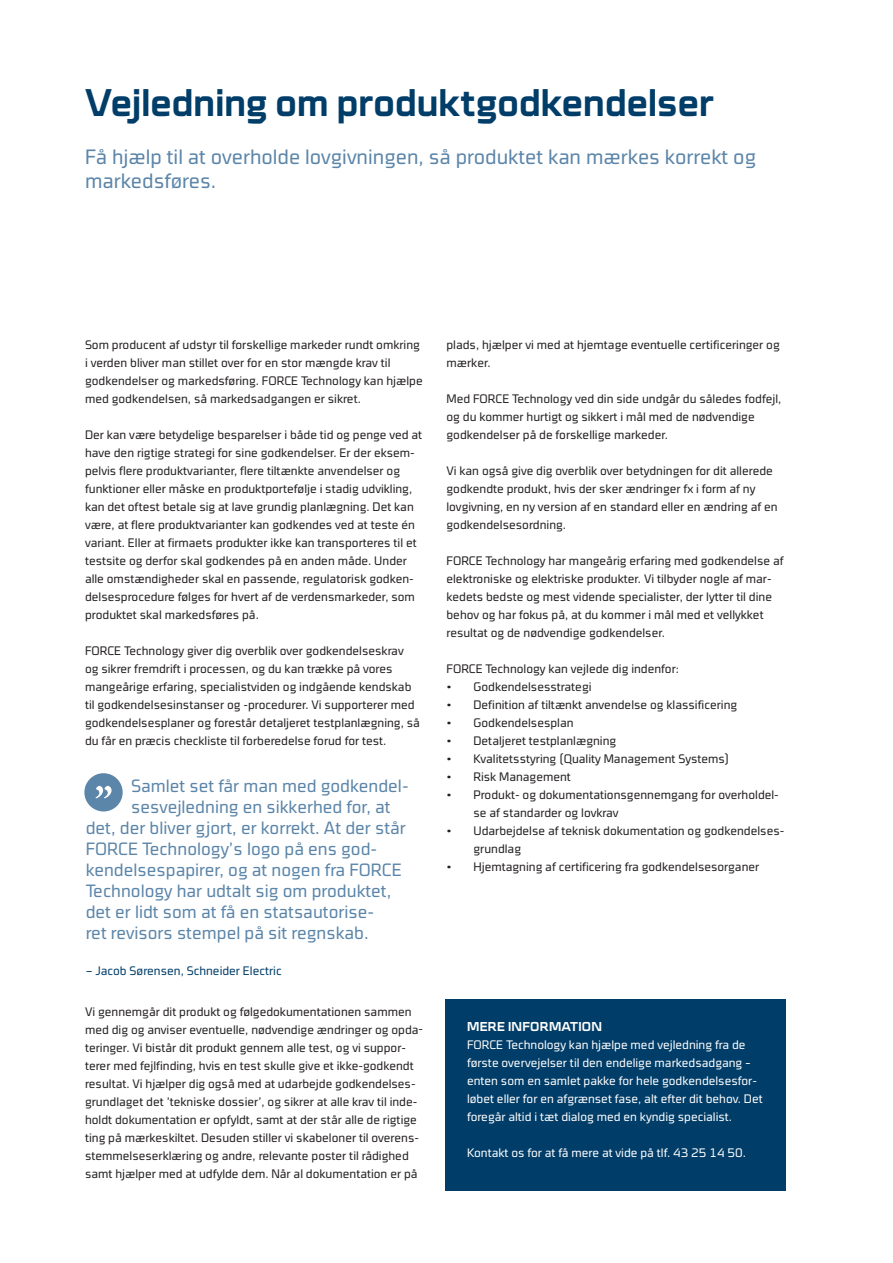
<style>
.page{position:relative;width:893px;height:1263px;background:#fff}
.page>*{position:absolute;margin:0;border:0;box-sizing:border-box;transform-origin:0 0}
.t1{font:700 39px "Cube OT";letter-spacing:-.015em;color:#003d68}
.t2{font:300 condensed 21px/24px "Cube OT";color:#5b85a9}
.t3{font:300 condensed 18px "Cube OT";color:#5b85a9}
.t4{font:700 13.05px "Cube OT";letter-spacing:.02em;color:#fff}
.t5{font:300 condensed 12.45px/18px "Cube OT";color:#231f20}
.t6{font:300 condensed 12.45px/18px "Cube OT";color:#fff}
.t7{font:300 condensed 12.45px "Cube OT";color:#003d68}
</style>
<div class="page">
<div style="left:446px;top:999px;width:340px;height:192px;background:#003d68"></div>
<div style="left:84px;top:773px;width:39px;height:38px;background:#5b85a9;border-radius:50%"></div>
<svg style="left:95px;top:786px;width:17px;height:12px"></svg>
<h1 class="t1" style="left:85px;top:79px;width:630px">Vejledning om produktgodkendelser</h1>
<h2 class="t2" style="left:85px;top:145px;width:672px">Få hjælp til at overholde lovgivningen, så produktet kan mærkes korrekt og markedsføres.</h2>
<p class="t5" style="left:85px;top:336px;width:339px">Som producent af udstyr til forskellige markeder rundt omkring i verden bliver man stillet over for en stor mængde krav til godkendelser og markedsføring. FORCE Technology kan hjælpe med godkendelsen, så markedsadgangen er sikret.</p>
<p class="t5" style="left:85px;top:426px;width:339px">Der kan være betydelige besparelser i både tid og penge ved at have den rigtige strategi for sine godkendelser. Er der eksem&shy;pelvis flere produktvarianter, flere tiltænkte anvendelser og funktioner eller måske en produktportefølje i stadig udvikling, kan det oftest betale sig at lave grundig planlægning. Det kan være, at flere produktvarianter kan godkendes ved at teste én variant. Eller at firmaets produkter ikke kan transporteres til et testsite og derfor skal godkendes på en anden måde. Under alle omstændigheder skal en passende, regulatorisk godken&shy;delsesprocedure følges for hvert af de verdensmarkeder, som produktet skal markedsføres på.</p>
<p class="t5" style="left:85px;top:642px;width:336px">FORCE Technology giver dig overblik over godkendelseskrav og sikrer fremdrift i processen, og du kan trække på vores mangeårige erfaring, specialistviden og indgående kendskab til godkendelsesinstanser og -procedurer. Vi supporterer med godkendelsesplaner og forestår detaljeret testplanlægning, så du får en præcis checkliste til forberedelse forud for test.</p>
<h3 class="t3" style="left:131px;top:776px;width:279px">Samlet set får man med godkendel-</h3>
<h3 class="t3" style="left:131px;top:797px;width:261px">sesvejledning en sikkerhed for, at</h3>
<h3 class="t3" style="left:86px;top:818px;width:322px">det, der bliver gjort, er korrekt. At der står</h3>
<h3 class="t3" style="left:86px;top:839px;width:293px">FORCE Technology’s logo på ens god-</h3>
<h3 class="t3" style="left:86px;top:860px;width:318px">kendelsespapirer, og at nogen fra FORCE</h3>
<h3 class="t3" style="left:86px;top:881px;width:307px">Technology har udtalt sig om produktet,</h3>
<h3 class="t3" style="left:86px;top:902px;width:290px">det er lidt som at få en statsautorise-</h3>
<h3 class="t3" style="left:86px;top:923px;width:284px">ret revisors stempel på sit regnskab.</h3>
<p class="t7" style="left:86px;top:964px;width:197px">— Jacob Sørensen, Schneider Electric</p>
<p class="t5" style="left:85px;top:1002px;width:340px">Vi gennemgår dit produkt og følgedokumentationen sammen med dig og anviser eventuelle, nødvendige ændringer og opda&shy;teringer. Vi bistår dit produkt gennem alle test, og vi suppor&shy;terer med fejlfinding, hvis en test skulle give et ikke-godkendt resultat. Vi hjælper dig også med at udarbejde godkendelses&shy;grundlaget det ’tekniske dossier’, og sikrer at alle krav til inde&shy;holdt dokumentation er opfyldt, samt at der står alle de rigtige ting på mærkeskiltet. Desuden stiller vi skabeloner til overens&shy;stemmelseserklæring og andre, relevante poster til rådighed samt hjælper med at udfylde dem. Når al dokumentation er på</p>
<p class="t5" style="left:446px;top:336px;width:335px">plads, hjælper vi med at hjemtage eventuelle certificeringer og mærker.</p>
<p class="t5" style="left:446px;top:390px;width:336px">Med FORCE Technology ved din side undgår du således fodfejl, og du kommer hurtigt og sikkert i mål med de nødvendige godkendelser på de forskellige markeder.</p>
<p class="t5" style="left:446px;top:462px;width:333px">Vi kan også give dig overblik over betydningen for dit allerede godkendte produkt, hvis der sker ændringer fx i form af ny lovgivning, en ny version af en standard eller en ændring af en godkendelsesordning.</p>
<p class="t5" style="left:446px;top:552px;width:339px">FORCE Technology har mangeårig erfaring med godkendelse af elektroniske og elektriske produkter. Vi tilbyder nogle af mar&shy;kedets bedste og mest vidende specialister, der lytter til dine behov og har fokus på, at du kommer i mål med et vellykket resultat og de nødvendige godkendelser.</p>
<p class="t5" style="left:446px;top:660px;width:234px">FORCE Technology kan vejlede dig indenfor:</p>
<p class="t5" style="left:446px;top:678px;width:147px">• Godkendelsesstrategi</p>
<p class="t5" style="left:446px;top:696px;width:292px">• Definition af tiltænkt anvendelse og klassificering</p>
<p class="t5" style="left:446px;top:714px;width:129px">• Godkendelsesplan</p>
<p class="t5" style="left:446px;top:732px;width:171px">• Detaljeret testplanlægning</p>
<p class="t5" style="left:446px;top:750px;width:284px">• Kvalitetsstyring (Quality Management Systems)</p>
<p class="t5" style="left:446px;top:768px;width:126px">• Risk Management</p>
<p class="t5" style="left:473px;top:786px;width:307px;text-indent:-27px">• Produkt- og dokumentationsgennemgang for overholdel&shy;se af standarder og lovkrav</p>
<p class="t5" style="left:473px;top:822px;width:312px;text-indent:-27px">• Udarbejdelse af teknisk dokumentation og godkendelses&shy;grundlag</p>
<p class="t5" style="left:446px;top:858px;width:314px">• Hjemtagning af certificering fra godkendelsesorganer</p>
<p class="t4" style="left:467px;top:1019px;width:136px">MERE INFORMATION</p>
<p class="t6" style="left:467px;top:1036px;width:297px">FORCE Technology kan hjælpe med vejledning fra de første overvejelser til den endelige markedsadgang – enten som en samlet pakke for hele godkendelsesfor&shy;løbet eller for en afgrænset fase, alt efter dit behov. Det foregår altid i tæt dialog med en kyndig specialist.</p>
<p class="t6" style="left:467px;top:1144px;width:280px">Kontakt os for at få mere at vide på tlf. 43 25 14 50.</p>
</div>
